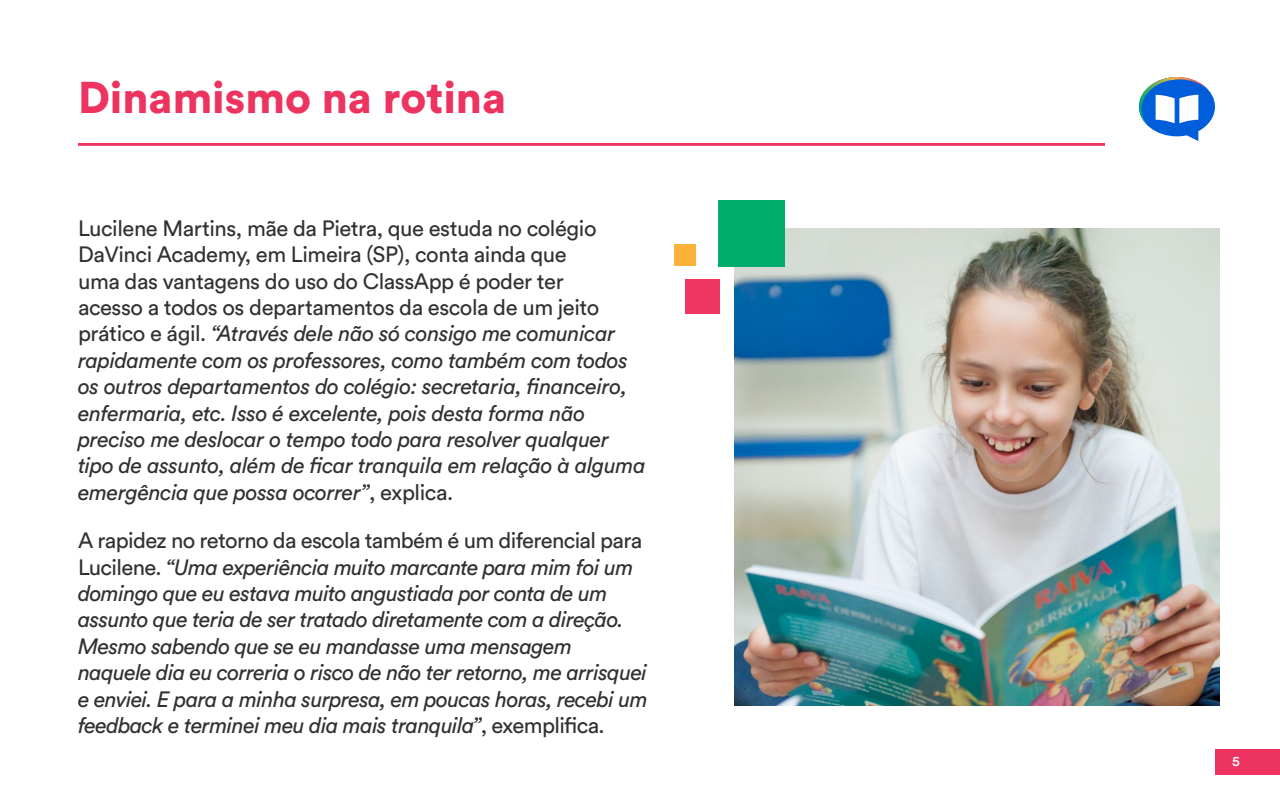
<style>
.page{position:relative;width:1280px;height:800px;background:#fff}
.page>*{position:absolute;margin:0;border:0;box-sizing:border-box;transform-origin:0 0}
.t1{font:900 44px "Circular Std";color:#ed335f}
.t2{font:italic 22px/26.4px "Circular Std";letter-spacing:-.025em;color:#313131}
.t3{font:500 14px "Circular Std";color:#fff}
.s1{font-style:normal}
</style>
<div class="page">
<div style="left:1215px;top:749px;width:65px;height:26px;background:#ed335f"></div>
<svg style="left:1139px;top:77px;width:76px;height:64px"></svg>
<img style="left:734px;top:228px;width:486px;height:478px">
<div style="left:685px;top:279px;width:35px;height:34px;background:#ee3660"></div>
<div style="left:674px;top:245px;width:21px;height:21px;background:#fcb13b"></div>
<div style="left:718px;top:200px;width:67px;height:67px;background:#00ad6d"></div>
<hr style="left:78px;top:143px;width:1027px;height:3px;background:#ed335f">
<h1 class="t1" style="left:78px;top:68px;width:430px">Dinamismo na rotina</h1>
<p class="t2" style="left:78px;top:215px;width:569px"><span class="s1">Lucilene Martins, mãe da Pietra, que estuda no colégio DaVinci Academy, em Limeira (SP), conta ainda que<br>uma das vantagens do uso do ClassApp é poder ter<br>acesso a todos os departamentos da escola de um jeito prático e ágil.</span> “Através dele não só consigo me comunicar rapidamente com os professores, como também com todos os outros departamentos do colégio: secretaria, financeiro, enfermaria, etc. Isso é excelente, pois desta forma não preciso me deslocar o tempo todo para resolver qualquer tipo de assunto, além de ficar tranquila em relação à alguma emergência que possa ocorrer”<span class="s1">, explica.</span></p>
<p class="t2" style="left:78px;top:527px;width:572px"><span class="s1">A rapidez no retorno da escola também é um diferencial para Lucilene.</span> “Uma experiência muito marcante para mim foi um domingo que eu estava muito angustiada por conta de um assunto que teria de ser tratado diretamente com a direção.<br>Mesmo sabendo que se eu mandasse uma mensagem naquele dia eu correria o risco de não ter retorno, me arrisquei e enviei. E para a minha surpresa, em poucas horas, recebi um feedback e terminei meu dia mais tranquila”<span class="s1">, exemplifica.</span></p>
<p class="t3" style="left:1232px;top:753px;width:9px">5</p>
</div>
